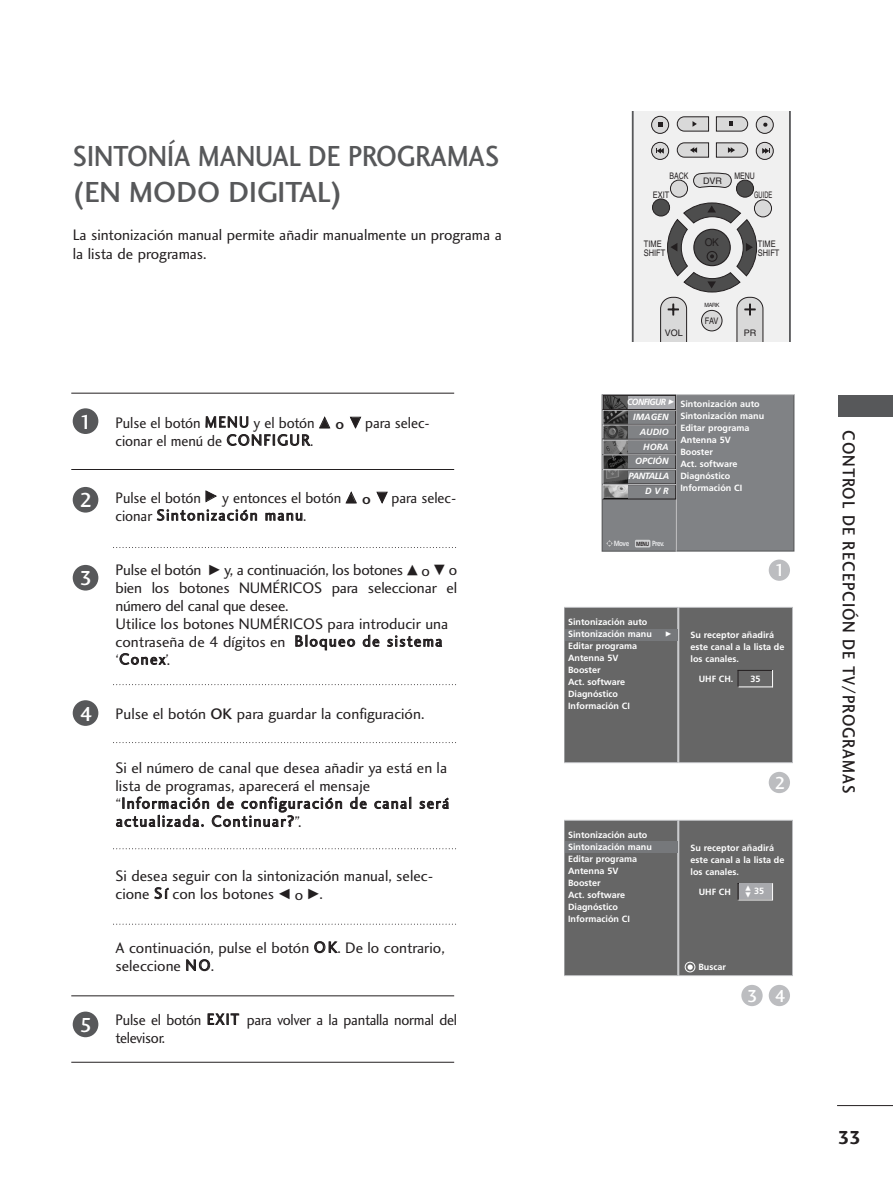
<style>
.page{position:relative;width:893px;height:1190px;background:#fff}
.page>*{position:absolute;margin:0;border:0;box-sizing:border-box;transform-origin:0 0}
.t1{font:30px/36px "Charlotte Sans Medium Plain";color:#57585a;scale:.9 1}
.t2{font:21px "Charlotte Sans Medium Plain";color:#fff}
.t3{font:19.5px "Charlotte Sans Bold Plain";color:#231f20}
.t4{font:18px "Charlotte Sans Medium Plain";letter-spacing:.06em;color:#231f20;scale:.9 1}
.t5{font:18px "Charlotte Sans Medium Plain";color:#fff}
.t6{font:15.75px/18px "Charlotte Sans Book Plain";color:#231f20}
.t7{font:15.75px/18px "Charlotte Sans Book Plain";color:#231f20;scale:.95 1}
.t8{font:15.75px/18px "Charlotte Sans Book Plain";letter-spacing:-.02em;color:#231f20;scale:.95 1}
.t9{font:10.8px "Helvetica";color:#231f20;scale:.94 1}
.t10{font:700 9px/12px "Frutiger";color:#fff}
.t11{font:italic 700 9px/14.9px "Frutiger";color:#fff;text-align:right}
.t12{font:9px/8.7px "Helvetica";color:#231f20;scale:.83 1}
.t13{font:italic 700 9px "Frutiger";letter-spacing:-.055em;color:#fff;scale:.95 1}
.t14{font:9px "Helvetica";color:#231f20}
.t15{font:9px "Helvetica";color:#231f20;scale:.77 1}
.t16{font:9px "Helvetica";color:#231f20;scale:.64 1}
.t17{font:700 7.5px "Frutiger";letter-spacing:-.085em;color:#e6e7e9;scale:.85 1}
.t18{font:6px/6.8px "FZDING33";color:#fff}
.t19{font:5.85px "Helvetica";color:#231f20;scale:.94 1}
.s1{font-family:"FZDING33";font-size:12px}
.s2{font-family:"Charlotte Sans Medium Plain"}
.s3{font-family:"FZDING33";font-weight:400;font-size:6px}
.s4{font-family:"Manual One";font-weight:400;font-style:normal;font-size:7.5px;color:#808285}
.s5{font-size:6px;color:#231f20}
</style>
<div class="page">
<hr style="left:837px;top:1105px;width:55px;height:1px;background:#231f20">
<div style="left:838px;top:395px;width:54px;height:22px;background:#57585a"></div>
<div style="left:564px;top:607px;width:114px;height:156px;background:#666;border:1px solid #bcbdc0"></div>
<div style="left:678px;top:607px;width:114px;height:156px;background:#666;border:1px solid #bcbdc0"></div>
<div style="left:565px;top:628px;width:112px;height:12px;background:#76787b"></div>
<hr style="left:737px;top:670px;width:35px;height:1px;background:#231f20">
<hr style="left:737px;top:686px;width:35px;height:1px;background:#fff">
<svg style="left:737px;top:670px;width:1px;height:17px"></svg>
<svg style="left:772px;top:670px;width:1px;height:17px"></svg>
<svg style="left:631px;top:112px;width:159px;height:229px"></svg>
<div style="left:768px;top:559px;width:22px;height:22px;background:#bcbdc0;border-radius:50%"></div>
<div style="left:768px;top:772px;width:22px;height:21px;background:#bcbdc0;border-radius:50%"></div>
<div style="left:564px;top:819px;width:230px;height:159px;background:linear-gradient(to right,#babbbd,#babbbd)"></div>
<div style="left:564px;top:820px;width:114px;height:155px;background:#666;border:1px solid #bcbdc0"></div>
<div style="left:678px;top:820px;width:114px;height:155px;background:#666;border:1px solid #bcbdc0"></div>
<div style="left:565px;top:841px;width:112px;height:12px;background:#76787b"></div>
<hr style="left:737px;top:883px;width:35px;height:1px;background:#231f20">
<hr style="left:737px;top:899px;width:35px;height:1px;background:#fff">
<svg style="left:737px;top:883px;width:1px;height:17px"></svg>
<svg style="left:772px;top:883px;width:1px;height:17px"></svg>
<div style="left:738px;top:883px;width:33px;height:16px;background:#a8a9ad"></div>
<div style="left:768px;top:984px;width:22px;height:22px;background:#bcbdc0;border-radius:50%"></div>
<div style="left:741px;top:984px;width:21px;height:22px;background:#bcbdc0;border-radius:50%"></div>
<div style="left:684px;top:961px;width:11px;height:11px;border:1px solid #fff;border-radius:50%"></div>
<svg style="left:687px;top:964px;width:5px;height:5px"></svg>
<hr style="left:71px;top:995px;width:383px;height:1px;background:#231f20">
<hr style="left:71px;top:1062px;width:383px;height:1px;background:#231f20">
<hr style="left:71px;top:393px;width:383px;height:1px;background:#231f20">
<hr style="left:71px;top:469px;width:383px;height:1px;background:#231f20">
<svg style="left:113px;top:848px;width:343px;height:1px"></svg>
<svg style="left:113px;top:742px;width:343px;height:1px"></svg>
<svg style="left:113px;top:684px;width:343px;height:1px"></svg>
<svg style="left:113px;top:547px;width:343px;height:1px"></svg>
<svg style="left:113px;top:924px;width:343px;height:1px"></svg>
<div style="left:73px;top:487px;width:25px;height:25px;background:#57585a;border-radius:50%"></div>
<div style="left:73px;top:565px;width:25px;height:25px;background:#57585a;border-radius:50%"></div>
<div style="left:73px;top:700px;width:25px;height:26px;background:#57585a;border-radius:50%"></div>
<div style="left:73px;top:1011px;width:25px;height:26px;background:#57585a;border-radius:50%"></div>
<div style="left:73px;top:408px;width:25px;height:26px;background:#57585a;border-radius:50%"></div>
<div style="left:602px;top:395px;width:73px;height:155px;background:#808285"></div>
<div style="left:601px;top:394px;width:75px;height:157px;border:1px solid #57585a"></div>
<div style="left:676px;top:395px;width:117px;height:155px;background:#808285"></div>
<div style="left:675px;top:394px;width:119px;height:157px;border:1px solid #57585a"></div>
<hr style="left:676px;top:394px;width:118px;height:1px;background:#d1d2d4">
<hr style="left:675px;top:394px;width:1px;height:158px;background:#d1d2d4">
<div style="left:603px;top:395px;width:72px;height:15px;background:#a8a9ad"></div>
<img style="left:605px;top:397px;width:22px;height:100px">
<div style="left:603px;top:410px;width:73px;height:15px;border:1px solid #231f20"></div>
<hr style="left:603px;top:410px;width:73px;height:1px;background:#d1d2d4">
<div style="left:603px;top:425px;width:73px;height:15px;border:1px solid #231f20"></div>
<hr style="left:603px;top:424px;width:73px;height:1px;background:#d1d2d4">
<hr style="left:603px;top:440px;width:73px;height:1px;background:#d1d2d4">
<div style="left:603px;top:454px;width:73px;height:15px;border:1px solid #231f20"></div>
<div style="left:603px;top:469px;width:73px;height:15px;border:1px solid #231f20"></div>
<hr style="left:603px;top:469px;width:73px;height:1px;background:#d1d2d4">
<div style="left:603px;top:484px;width:73px;height:15px;border:1px solid #231f20"></div>
<svg style="left:602px;top:394px;width:1px;height:105px"></svg>
<hr style="left:603px;top:484px;width:73px;height:1px;background:#d1d2d4">
<hr style="left:603px;top:454px;width:73px;height:1px;background:#d1d2d4">
<div style="left:635px;top:540px;width:15px;height:7px;background:#d1d2d4"></div>
<svg style="left:606px;top:540px;width:6px;height:6px"></svg>
<div style="left:603px;top:395px;width:73px;height:15px;border:1px solid #231f20"></div>
<h1 class="t1" style="left:73px;top:140px;width:475px">SINTONÍA MANUAL DE PROGRAMAS (EN MODO DIGITAL)</h1>
<p class="t6" style="left:73px;top:227px;width:430px;line-height:18.9px">La sintonización manual permite añadir manualmente un programa a la lista de programas.</p>
<h2 class="t2" style="left:80px;top:413px;width:14px">1</h2>
<p class="t7" style="left:115px;top:415px;width:332px">Pulse el botón MENU y el botón <span class="s1">D</span> <span class="s2">o</span> <span class="s1">E</span> para selec&shy;cionar el menú de CONFIGUR.</p>
<h2 class="t2" style="left:80px;top:492px;width:14px">2</h2>
<p class="t7" style="left:115px;top:490px;width:360px">Pulse el botón <span class="s1">G</span> y entonces el botón <span class="s1">D</span> <span class="s2">o</span> <span class="s1">E</span> para selec&shy;cionar Sintonización manu.</p>
<h2 class="t2" style="left:80px;top:570px;width:14px">3</h2>
<p class="t6" style="left:115px;top:562px;width:343px">Pulse el botón <span class="s1">G</span> y, a continuación, los botones <span class="s1">D</span> o <span class="s1">E</span> o bien los botones NUMÉRICOS para seleccionar el número del canal que desee.<br>Utilice los botones NUMÉRICOS para introducir una contraseña de 4 dígitos en Bloqueo de sistema ‘Conex’.</p>
<h2 class="t2" style="left:80px;top:705px;width:14px">4</h2>
<p class="t6" style="left:115px;top:706px;width:310px">Pulse el botón <span class="s2">OK</span> para guardar la configuración.</p>
<p class="t6" style="left:115px;top:760px;width:335px">Si el número de canal que desea añadir ya está en la lista de programas, aparecerá el mensaje “Información de configuración de canal será actualizada. Continuar?”.</p>
<p class="t6" style="left:115px;top:868px;width:319px">Si desea seguir con la sintonización manual, selec&shy;cione S í con los botones <span class="s1">F</span> o <span class="s1">G</span>.</p>
<p class="t6" style="left:115px;top:940px;width:331px">A continuación, pulse el botón OK. De lo contrario, seleccione NO.</p>
<h2 class="t2" style="left:80px;top:1016px;width:14px">5</h2>
<p class="t8" style="left:115px;top:1012px;width:361px">Pulse el botón EXIT para volver a la pantalla normal del televisor.</p>
<p class="t15" style="left:669px;top:172px;width:26px">BACK</p>
<p class="t15" style="left:734px;top:172px;width:28px">MENU</p>
<p class="t14" style="left:703px;top:177px;width:20px">DVR</p>
<p class="t12" style="left:653px;top:191px;width:21px">EXIT</p>
<p class="t16" style="left:754px;top:191px;width:30px">GUIDE</p>
<p class="t9" style="left:704px;top:238px;width:17px">OK</p>
<p class="t12" style="left:644px;top:240px;width:27px">TIME<br>SHIFT</p>
<p class="t12" style="left:758px;top:240px;width:27px">TIME<br>SHIFT</p>
<p class="t19" style="left:704px;top:303px;width:17px">MARK</p>
<p class="t12" style="left:705px;top:317px;width:18px">FAV</p>
<p class="t14" style="left:665px;top:329px;width:20px">VOL</p>
<p class="t14" style="left:743px;top:329px;width:14px">PR</p>
<p class="t13" style="left:627px;top:398px;width:52px">CONFIGUR <span class="s3">G</span></p>
<p class="t10" style="left:680px;top:399px;width:85px">Sintonización auto<br>Sintonización manu<br>Editar programa<br>Antenna 5V<br>Booster<br>Act. software<br>Diagnóstico<br>Información CI</p>
<p class="t11" style="left:628px;top:410px;width:47px">IMAGEN<span class="s4">O<br></span>AUDIO<span class="s4">O<br></span>HORA<span class="s4">O<br></span>OPCIÓN<span class="s4">O<br></span>PANTALLA<span class="s4">O<br></span>D V R<span class="s4">O</span></p>
<p class="t17" style="left:613px;top:540px;width:61px">Move <span class="s5">MENU</span> Prev.</p>
<p class="t5" style="left:774px;top:563px;width:12px">1</p>
<p class="t10" style="left:568px;top:617px;width:85px">Sintonización auto<br>Sintonización manu</p>
<p class="t10" style="left:568px;top:641px;width:71px">Editar programa<br>Antenna 5V<br>Booster<br>Act. software<br>Diagnóstico<br>Información CI</p>
<p class="t10" style="left:690px;top:629px;width:95px">Su receptor añadirá este canal a la lista de los canales.</p>
<p class="t18" style="left:665px;top:632px;width:7px">G</p>
<p class="t10" style="left:698px;top:673px;width:36px">UHF CH.</p>
<p class="t10" style="left:750px;top:673px;width:12px">35</p>
<p class="t10" style="left:568px;top:830px;width:85px">Sintonización auto<br>Sintonización manu<br>Editar programa<br>Antenna 5V<br>Booster<br>Act. software<br>Diagnóstico<br>Información CI</p>
<p class="t5" style="left:774px;top:775px;width:12px">2</p>
<p class="t10" style="left:690px;top:842px;width:95px">Su receptor añadirá este canal a la lista de los canales.</p>
<p class="t10" style="left:698px;top:886px;width:34px">UHF CH</p>
<p class="t10" style="left:754px;top:885px;width:12px">35</p>
<p class="t18" style="left:745px;top:885px;width:7px">D<br>E</p>
<p class="t10" style="left:698px;top:961px;width:29px">Buscar</p>
<p class="t5" style="left:747px;top:988px;width:40px">3 4</p>
<p class="t4" style="left:855px;top:430px;width:405px;rotate:90deg">CONTROL DE RECEPCIÓN DE TV/PROGRAMAS</p>
<p class="t3" style="left:837px;top:1129px;width:25px">33</p>
</div>
